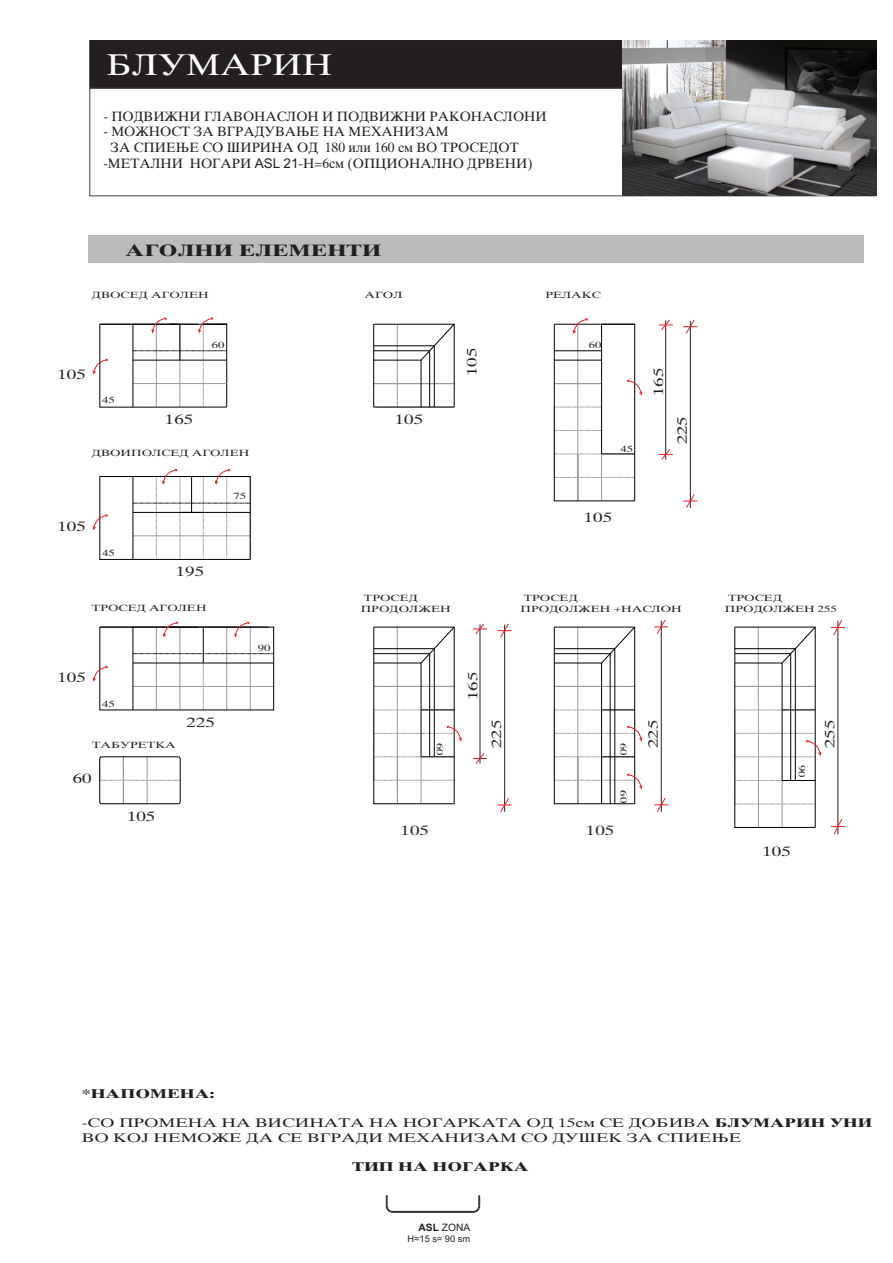
<style>
.page{position:relative;width:893px;height:1263px;background:#fff}
.page>*{position:absolute;margin:0;border:0;box-sizing:border-box;transform-origin:0 0}
.t1{font:30px "MACC Times";color:#fff;scale:1.2 1}
.t2{font:700 16.5px "MACC Times";color:#231f20;scale:1.4 1}
.t3{font:13.5px "MACC Times";color:#231f20}
.t4{font:13.5px "MACC Times";color:#231f20;scale:1.4 1}
.t5{font:700 12.75px "MACC Times";color:#231f20;scale:1.4 1}
.t6{font:12.45px/14.5px "MACC Times";color:#231f20;scale:1.4 1}
.t7{font:10.2px "Arial";color:#231f20}
.t8{font:9.15px "Arial";color:#231f20}
.t9{font:9px "MACC Times";color:#231f20;scale:1.4 1}
.t10{font:9px/10.5px "MACC Times";color:#231f20;scale:1.41 1}
.s1{font-family:"Arial"}
.s2{font-weight:700}
</style>
<div class="page">
<div style="left:88px;top:235px;width:775px;height:28px;background:#b9bcbb"></div>
<div style="left:89px;top:40px;width:786px;height:48px;background:#231f20"></div>
<div style="left:90px;top:88px;width:786px;height:108px;border:1px solid #414142"></div>
<div style="left:88px;top:237px;width:782px;height:22px;background:#b9bcbb"></div>
<hr style="left:392px;top:1212px;width:81px;height:1px;background:#231f20">
<hr style="left:392px;top:1211px;width:82px;height:1px;background:#231f20">
<svg style="left:473px;top:1195px;width:7px;height:18px"></svg>
<img style="left:622px;top:41px;width:254px;height:155px">
<hr style="left:133px;top:710px;width:70px;height:1px;background:#000">
<svg style="left:99px;top:756px;width:82px;height:49px"></svg>
<hr style="left:373px;top:324px;width:1px;height:83px;background:#000">
<svg style="left:374px;top:323px;width:81px;height:85px"></svg>
<hr style="left:429px;top:351px;width:1px;height:56px;background:#000">
<hr style="left:434px;top:346px;width:1px;height:61px;background:#000">
<hr style="left:374px;top:407px;width:80px;height:1px;background:#000">
<svg style="left:93px;top:621px;width:181px;height:89px"></svg>
<svg style="left:93px;top:469px;width:158px;height:91px"></svg>
<svg style="left:93px;top:317px;width:134px;height:91px"></svg>
<svg style="left:373px;top:626px;width:89px;height:587px"></svg>
<svg style="left:734px;top:626px;width:87px;height:202px"></svg>
<svg style="left:554px;top:318px;width:88px;height:487px"></svg>
<hr style="left:665px;top:321px;width:1px;height:138px;background:#231f20">
<svg style="left:659px;top:319px;width:14px;height:11px"></svg>
<svg style="left:659px;top:449px;width:14px;height:11px"></svg>
<hr style="left:690px;top:321px;width:1px;height:187px;background:#231f20">
<svg style="left:683px;top:320px;width:14px;height:14px"></svg>
<svg style="left:683px;top:494px;width:14px;height:14px"></svg>
<hr style="left:480px;top:624px;width:1px;height:139px;background:#231f20">
<svg style="left:473px;top:623px;width:14px;height:11px"></svg>
<svg style="left:473px;top:753px;width:14px;height:11px"></svg>
<hr style="left:504px;top:625px;width:1px;height:187px;background:#231f20">
<svg style="left:498px;top:623px;width:14px;height:15px"></svg>
<svg style="left:498px;top:798px;width:14px;height:14px"></svg>
<hr style="left:661px;top:621px;width:1px;height:191px;background:#231f20">
<svg style="left:654px;top:620px;width:14px;height:14px"></svg>
<svg style="left:654px;top:797px;width:14px;height:15px"></svg>
<hr style="left:838px;top:621px;width:1px;height:213px;background:#231f20">
<svg style="left:831px;top:619px;width:14px;height:17px"></svg>
<svg style="left:831px;top:818px;width:14px;height:17px"></svg>
<h1 class="t1" style="left:106px;top:54px;width:190px">BLUMARIN</h1>
<p class="t3" style="left:103px;top:111px;width:445px">- PODVI@NI GLAVONASLON I PODVI@NI RAKONASLONI</p>
<p class="t3" style="left:103px;top:127px;width:347px">- MO@NOST ZA VGRADUVAWE NA MEHANIZAM</p>
<p class="t3" style="left:110px;top:143px;width:410px">ZA SPIEWE SO [IRINA OD 180 ili 160 sm VO TROSEDOT</p>
<p class="t3" style="left:103px;top:158px;width:431px">-METALNI NOGARI <span class="s1">ASL 21</span>-N=6sm (OPCIONALNO DRVENI)</p>
<p class="t2" style="left:125px;top:244px;width:185px">AGOLNI ELEMENTI</p>
<p class="t9" style="left:92px;top:291px;width:85px">DVOSED AGOLEN</p>
<p class="t9" style="left:365px;top:291px;width:29px">AGOL</p>
<p class="t9" style="left:545px;top:291px;width:41px">RELAKS</p>
<p class="t4" style="left:58px;top:369px;width:22px">105</p>
<p class="t9" style="left:102px;top:397px;width:11px">45</p>
<p class="t9" style="left:212px;top:342px;width:11px">60</p>
<p class="t4" style="left:165px;top:414px;width:22px">165</p>
<p class="t4" style="left:395px;top:414px;width:22px">105</p>
<p class="t9" style="left:92px;top:449px;width:114px">DVOIPOLSED AGOLEN</p>
<p class="t4" style="left:58px;top:521px;width:22px">105</p>
<p class="t9" style="left:102px;top:549px;width:11px">45</p>
<p class="t4" style="left:176px;top:567px;width:22px">195</p>
<p class="t9" style="left:233px;top:493px;width:11px">75</p>
<p class="t4" style="left:467px;top:376px;width:22px;rotate:-90deg">105</p>
<p class="t9" style="left:589px;top:341px;width:11px">60</p>
<p class="t9" style="left:620px;top:446px;width:11px">45</p>
<p class="t4" style="left:584px;top:513px;width:22px">105</p>
<p class="t4" style="left:653px;top:396px;width:22px;rotate:-90deg">165</p>
<p class="t4" style="left:677px;top:444px;width:22px;rotate:-90deg">225</p>
<p class="t9" style="left:92px;top:605px;width:83px">TROSED AGOLEN</p>
<p class="t4" style="left:58px;top:672px;width:22px">105</p>
<p class="t9" style="left:102px;top:700px;width:11px">45</p>
<p class="t9" style="left:92px;top:741px;width:61px">TABURETKA</p>
<p class="t4" style="left:73px;top:773px;width:15px">60</p>
<p class="t4" style="left:127px;top:812px;width:22px">105</p>
<p class="t4" style="left:187px;top:718px;width:22px">225</p>
<p class="t9" style="left:258px;top:645px;width:11px">90</p>
<p class="t10" style="left:361px;top:594px;width:65px;text-indent:3px">TROSED<br>PRODOL@EN</p>
<p class="t10" style="left:520px;top:594px;width:116px;text-indent:3px">TROSED<br>PRODOL@EN +NASLON</p>
<p class="t10" style="left:725px;top:594px;width:81px;text-indent:3px">TROSED<br>PRODOL@EN 255</p>
<p class="t4" style="left:468px;top:700px;width:22px;rotate:-90deg">165</p>
<p class="t4" style="left:492px;top:748px;width:22px;rotate:-90deg">225</p>
<p class="t9" style="left:443px;top:742px;width:11px;rotate:90deg">60</p>
<p class="t9" style="left:627px;top:742px;width:11px;rotate:90deg">60</p>
<p class="t9" style="left:627px;top:790px;width:11px;rotate:90deg">60</p>
<p class="t4" style="left:401px;top:825px;width:22px">105</p>
<p class="t4" style="left:586px;top:825px;width:22px">105</p>
<p class="t4" style="left:648px;top:748px;width:22px;rotate:-90deg">225</p>
<p class="t4" style="left:825px;top:748px;width:22px;rotate:-90deg">255</p>
<p class="t9" style="left:805px;top:764px;width:11px;rotate:90deg">90</p>
<p class="t4" style="left:762px;top:846px;width:22px">105</p>
<p class="t5" style="left:82px;top:1088px;width:96px">*NAPOMENA:</p>
<p class="t6" style="left:82px;top:1117px;width:566px">-SO PROMENA NA VISINATA NA NOGARKATA OD 15sm SE DOBIVA <span class="s2">BLUMARIN UNI<br></span>VO KOJ NEMO@E DA SE VGRADI MEHANIZAM SO DU[EK ZA SPIEWE</p>
<p class="t5" style="left:352px;top:1162px;width:128px">TIP NA NOGARKA</p>
<p class="t7" style="left:418px;top:1223px;width:53px"><span class="s2">ASL</span> ZONA</p>
<p class="t8" style="left:407px;top:1235px;width:64px">H=15 s= 90 sm</p>
</div>
